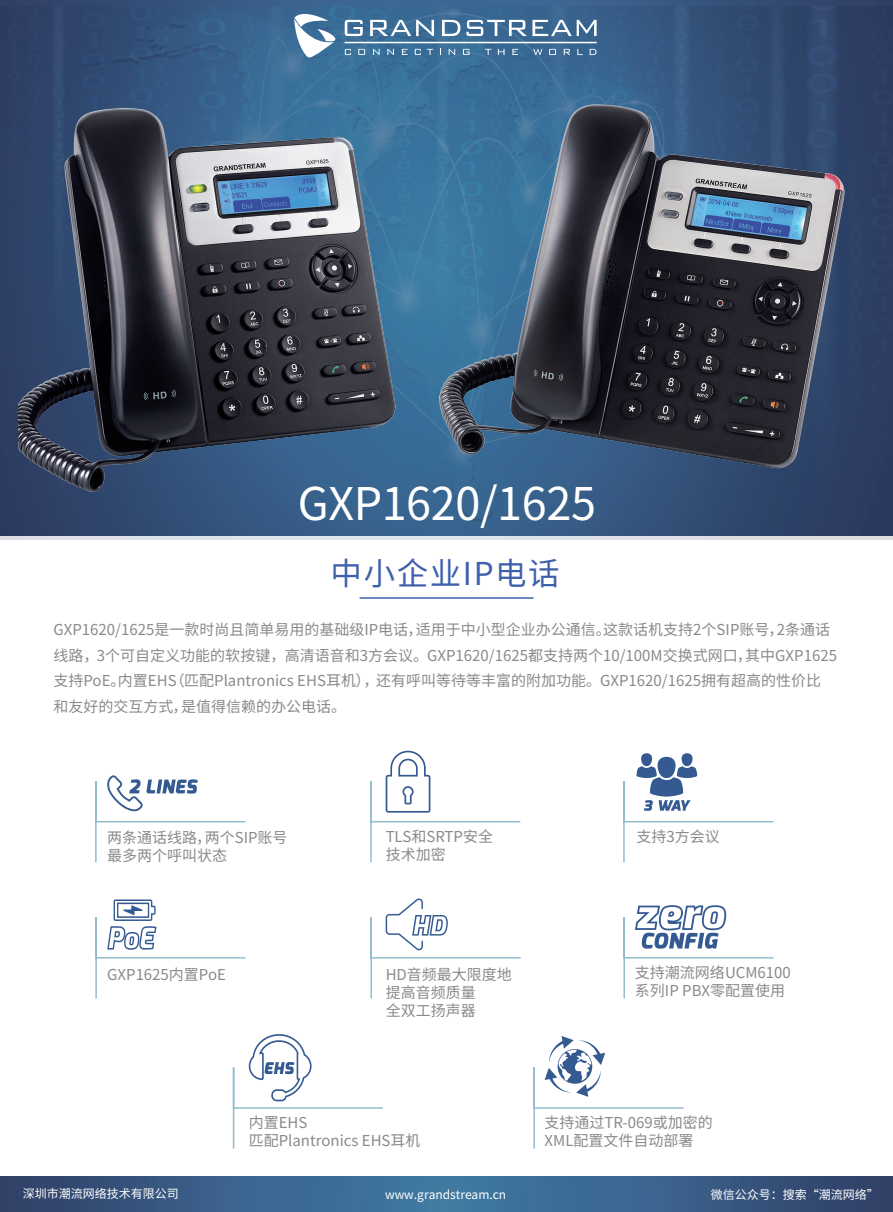
<style>
.page{position:relative;width:893px;height:1212px;background:#fff}
.page>*{position:absolute;margin:0;border:0;box-sizing:border-box;transform-origin:0 0}
.t1{font:45px "A02";letter-spacing:-.01em;color:#fff}
.t2{font:31.5px "A02";letter-spacing:.05em;color:#3e60ac}
.t3{font:15px/18px "A02";color:#8a8a8e}
.t4{font:12px "A02";color:#fff}
</style>
<div class="page">
<img style="left:0;top:6px;width:893px;height:534px">
<hr style="left:360px;top:597px;width:173px;height:2px;background:#3e60ac">
<svg style="left:294px;top:14px;width:41px;height:45px"></svg>
<svg style="left:345px;top:20px;width:18px;height:16px"></svg>
<svg style="left:370px;top:20px;width:64px;height:16px"></svg>
<svg style="left:442px;top:20px;width:18px;height:16px"></svg>
<svg style="left:466px;top:20px;width:131px;height:16px"></svg>
<svg style="left:345px;top:49px;width:6px;height:6px"></svg>
<svg style="left:358px;top:49px;width:7px;height:6px"></svg>
<svg style="left:373px;top:49px;width:7px;height:6px"></svg>
<svg style="left:387px;top:49px;width:7px;height:6px"></svg>
<svg style="left:402px;top:49px;width:6px;height:6px"></svg>
<svg style="left:415px;top:49px;width:6px;height:6px"></svg>
<svg style="left:427px;top:49px;width:6px;height:6px"></svg>
<svg style="left:449px;top:49px;width:6px;height:6px"></svg>
<svg style="left:463px;top:49px;width:7px;height:6px"></svg>
<svg style="left:485px;top:49px;width:6px;height:6px"></svg>
<svg style="left:498px;top:49px;width:7px;height:6px"></svg>
<svg style="left:512px;top:49px;width:6px;height:6px"></svg>
<svg style="left:590px;top:49px;width:6px;height:6px"></svg>
<svg style="left:549px;top:49px;width:7px;height:6px"></svg>
<svg style="left:564px;top:49px;width:6px;height:6px"></svg>
<svg style="left:577px;top:49px;width:6px;height:6px"></svg>
<svg style="left:533px;top:49px;width:9px;height:6px"></svg>
<hr style="left:345px;top:42px;width:252px;height:1px;background:#fff">
<img style="left:354px;top:71px;width:526px;height:431px">
<img style="left:18px;top:98px;width:488px;height:404px">
<div style="left:641px;top:753px;width:11px;height:13px;background:#355a92;border-radius:50%"></div>
<div style="left:681px;top:753px;width:12px;height:13px;background:#355a92;border-radius:50%"></div>
<svg style="left:0;top:1177px;width:893px;height:35px;background:#395e87"></svg>
<svg style="left:95px;top:775px;width:151px;height:88px"></svg>
<svg style="left:370px;top:751px;width:151px;height:112px"></svg>
<svg style="left:623px;top:757px;width:151px;height:106px"></svg>
<svg style="left:95px;top:899px;width:151px;height:100px"></svg>
<svg style="left:370px;top:898px;width:151px;height:101px"></svg>
<svg style="left:232px;top:1034px;width:151px;height:115px"></svg>
<svg style="left:533px;top:1036px;width:151px;height:113px"></svg>
<svg style="left:623px;top:905px;width:151px;height:94px"></svg>
<h1 class="t1" style="left:298px;top:478px;width:300px">GXP1620/1625</h1>
<h2 class="t2" style="left:331px;top:555px;width:231px">中小企业IP电话</h2>
<p class="t3" style="left:53px;top:617px;width:785px;line-height:25.5px">GXP1620/1625是一款时尚且简单易用的基础级IP电话，适用于中小型企业办公通信。这款话机支持2个SIP账号，2条通话线路，3个可自定义功能的软按键，高清语音和3方会议。GXP1620/1625都支持两个10/100M交换式网口，其中GXP1625支持PoE。内置EHS（匹配Plantronics EHS耳机），还有呼叫等待等丰富的附加功能。GXP1620/1625拥有超高的性价比和友好的交互方式，是值得信赖的办公电话。</p>
<p class="t3" style="left:107px;top:829px;width:182px">两条通话线路，两个SIP账号最多两个呼叫状态</p>
<p class="t3" style="left:386px;top:827px;width:109px">TLS和SRTP安全技术加密</p>
<p class="t3" style="left:636px;top:827px;width:85px">支持3方会议</p>
<p class="t3" style="left:107px;top:966px;width:120px">GXP1625内置PoE</p>
<p class="t3" style="left:386px;top:965px;width:128px">HD音频最大限度地提高音频质量<br>全双工扬声器</p>
<p class="t3" style="left:635px;top:964px;width:157px">支持潮流网络UCM6100系列IP PBX零配置使用</p>
<p class="t3" style="left:249px;top:1113px;width:173px">内置EHS<br>匹配Plantronics EHS耳机</p>
<p class="t3" style="left:545px;top:1113px;width:170px">支持通过TR-069或加密的<br>XML配置文件自动部署</p>
<p class="t4" style="left:23px;top:1187px;width:157px">深圳市潮流网络技术有限公司</p>
<p class="t4" style="left:385px;top:1188px;width:123px">www.grandstream.cn</p>
<p class="t4" style="left:711px;top:1188px;width:169px">微信公众号：搜索“潮流网络”</p>
</div>
